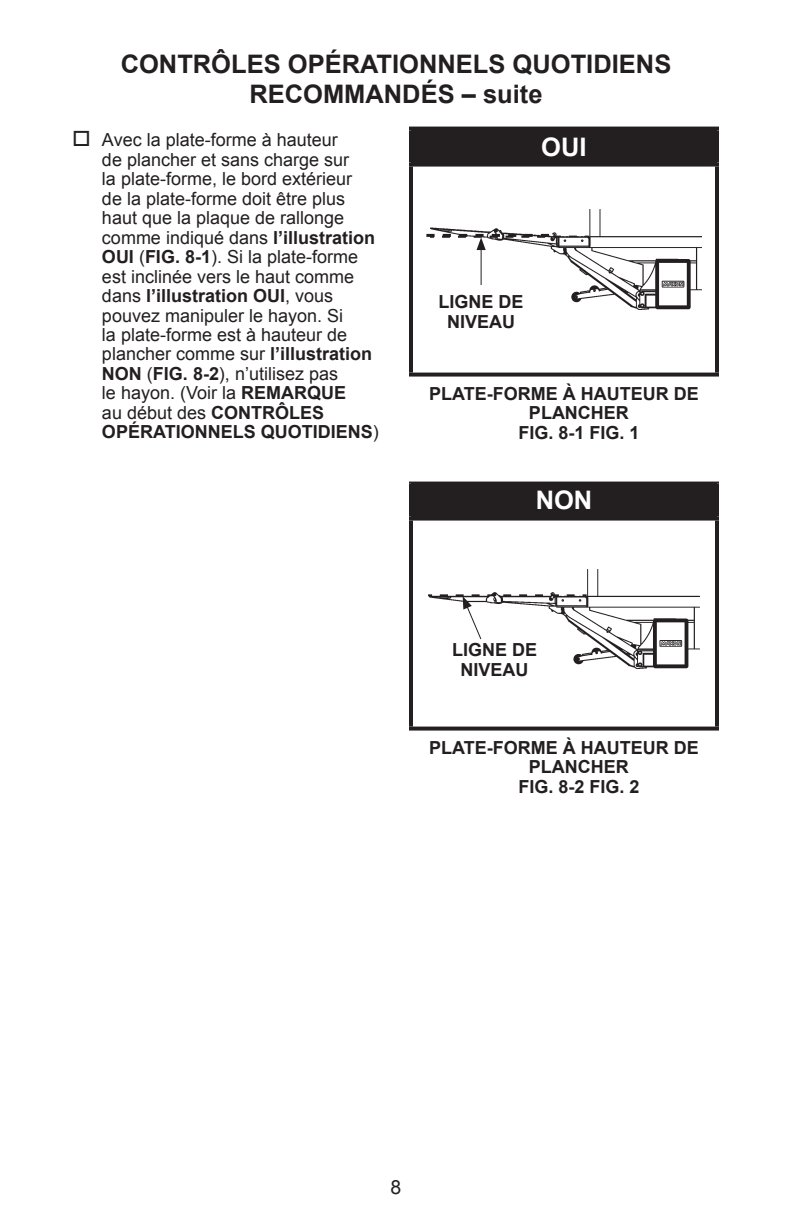
<style>
.page{position:relative;width:792px;height:1224px;background:#fff}
.page>*{position:absolute;margin:0;border:0;box-sizing:border-box;transform-origin:0 0}
.t1{font:700 25.6px/30px "Arial";color:#231f20;text-align:center}
.t2{font:700 25.6px "Arial";color:#fff}
.t3{font:19.6px "Arial";color:#231f20}
.t4{font:18px/19.4px "Arial";color:#231f20}
.t5{font:700 18px/19.4px "Arial";color:#231f20;text-align:center}
.s1{font-weight:700}
</style>
<div class="page">
<svg style="left:411px;top:131px;width:306px;height:386px"></svg>
<hr style="left:409px;top:482px;width:310px;height:2px;background:#231f20">
<hr style="left:409px;top:127px;width:310px;height:4px;background:#231f20">
<hr style="left:409px;top:131px;width:4px;height:32px;background:#231f20">
<hr style="left:715px;top:131px;width:4px;height:32px;background:#231f20">
<svg style="left:409px;top:163px;width:310px;height:4px"></svg>
<hr style="left:409px;top:167px;width:4px;height:206px;background:#231f20">
<hr style="left:715px;top:167px;width:4px;height:206px;background:#231f20">
<svg style="left:409px;top:373px;width:310px;height:4px"></svg>
<hr style="left:409px;top:521px;width:4px;height:206px;background:#231f20">
<hr style="left:715px;top:521px;width:4px;height:206px;background:#231f20">
<svg style="left:409px;top:727px;width:310px;height:4px"></svg>
<hr style="left:409px;top:484px;width:4px;height:33px;background:#231f20">
<hr style="left:715px;top:484px;width:4px;height:33px;background:#231f20">
<svg style="left:409px;top:517px;width:310px;height:4px"></svg>
<svg style="left:426px;top:234px;width:5px;height:16px"></svg>
<img style="left:431px;top:210px;width:271px;height:99px">
<img style="left:429px;top:570px;width:270px;height:99px">
<svg style="left:463px;top:596px;width:19px;height:44px"></svg>
<h1 class="t1" style="left:121px;top:49px;width:552px">CONTRÔLES OPÉRATIONNELS QUOTIDIENS<br>RECOMMANDÉS – suite</h1>
<p class="t4" style="left:102px;top:130px;width:278px;text-indent:-30px">□ Avec la plate‑forme à hauteur<br>de plancher et sans charge sur<br>la plate‑forme, le bord extérieur<br>de la plate‑forme doit être plus haut que la plaque de rallonge comme indiqué dans <span class="s1">l’illustration<br>OUI</span> (<span class="s1">FIG. 8-1</span>). Si la plate‑forme est inclinée vers le haut comme dans <span class="s1">l’illustration OUI</span>, vous pouvez manipuler le hayon. Si<br>la plate‑forme est à hauteur de plancher comme sur <span class="s1">l’illustration<br>NON</span> (<span class="s1">FIG. 8-2</span>), n’utilisez pas<br>le hayon. (Voir la <span class="s1">REMARQUE<br></span>au début des <span class="s1">CONTRÔLES<br>OPÉRATIONNELS QUOTIDIENS</span>)</p>
<h1 class="t2" style="left:541px;top:130px;width:47px">OUI</h1>
<p class="t5" style="left:439px;top:293px;width:87px">LIGNE DE<br>NIVEAU</p>
<p class="t5" style="left:429px;top:384px;width:271px">PLATE‑FORME À HAUTEUR DE</p>
<p class="t5" style="left:529px;top:404px;width:101px">PLANCHER</p>
<p class="t5" style="left:518px;top:423px;width:123px">FIG. 8-1 FIG. 1</p>
<h1 class="t2" style="left:536px;top:483px;width:58px">NON</h1>
<p class="t5" style="left:452px;top:641px;width:87px">LIGNE DE<br>NIVEAU</p>
<p class="t5" style="left:429px;top:738px;width:271px">PLATE‑FORME À HAUTEUR DE</p>
<p class="t5" style="left:529px;top:758px;width:101px">PLANCHER</p>
<p class="t5" style="left:518px;top:777px;width:123px">FIG. 8-2 FIG. 2</p>
<p class="t3" style="left:391px;top:1174px;width:12px">8</p>
</div>
